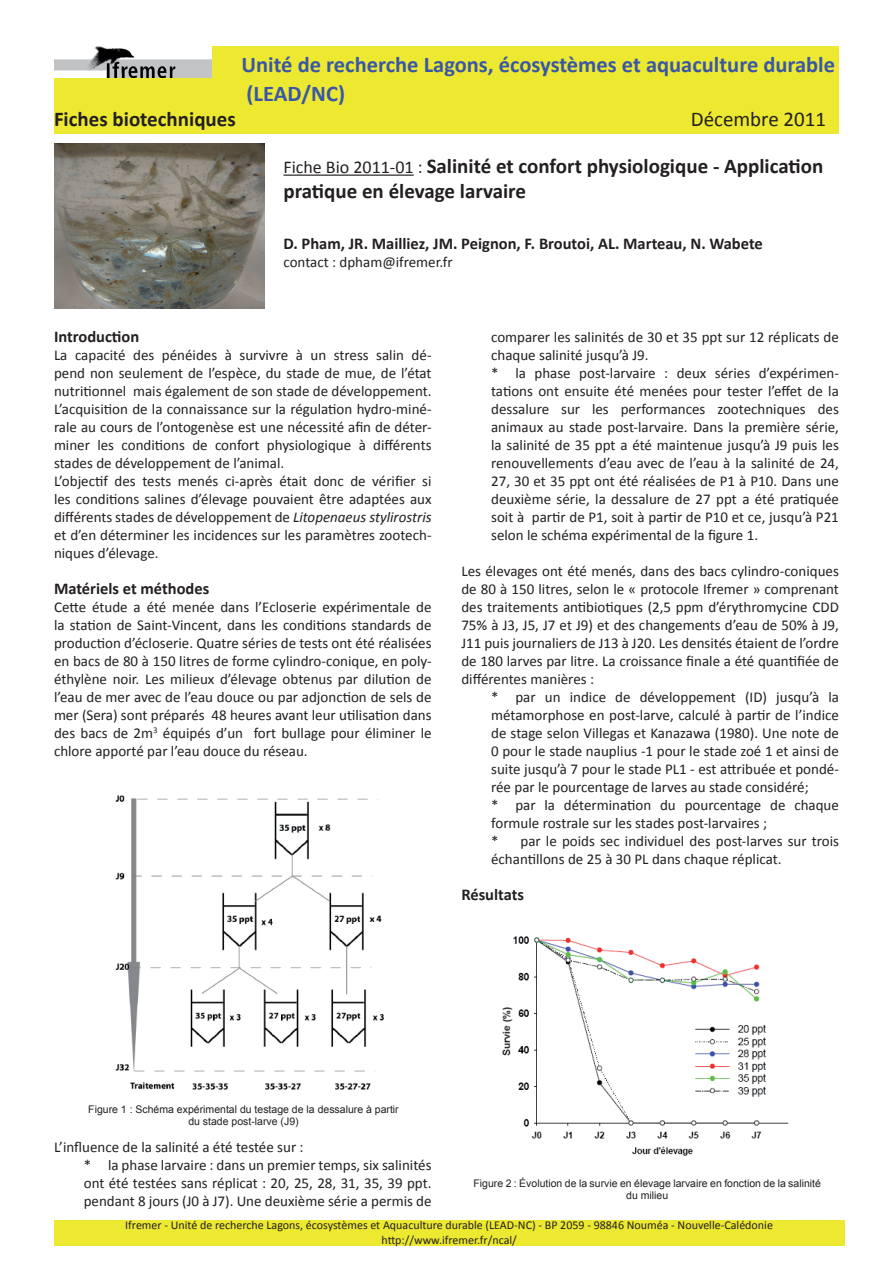
<style>
.page{position:relative;width:893px;height:1263px;background:#fff}
.page>*{position:absolute;margin:0;border:0;box-sizing:border-box;transform-origin:0 0}
.t1{font:700 22.5px/28.5px "Calibri";color:#3a57a6}
.t2{font:700 21px/25.2px "Calibri";color:#231f20}
.t3{font:21px "Calibri";color:#231f20}
.t4{font:700 16.5px "Calibri";color:#231f20}
.t5{font:15px/18px "Calibri";color:#231f20}
.t6{font:12px/14.4px "Calibri";color:#231f20;text-align:center}
.t7{font:10.5px/12.6px "Arial";color:#231f20;text-align:center}
.s1{font-weight:400;font-size:18px}
.s2{font-style:italic}
</style>
<div class="page">
<img style="left:115px;top:795px;width:269px;height:295px">
<img style="left:54px;top:144px;width:210px;height:165px">
<div style="left:54px;top:47px;width:785px;height:87px;background:#ede931"></div>
<img style="left:54px;top:47px;width:158px;height:30px">
<hr style="left:283px;top:175px;width:131px;height:1px;background:#231f20">
<img style="left:502px;top:936px;width:287px;height:220px">
<div style="left:54px;top:1220px;width:790px;height:26px;background:#ede931"></div>
<h1 class="t1" style="left:242px;top:49px;width:595px">Unité de recherche Lagons, écosystèmes et aquaculture durable (LEAD/NC)</h1>
<h2 class="t2" style="left:54px;top:105px;width:183px">Fiches biotechniques</h2>
<h2 class="t3" style="left:691px;top:106px;width:137px">Décembre 2011</h2>
<h2 class="t2" style="left:283px;top:153px;width:541px"><span class="s1">Fiche Bio 2011-01 :</span> Salinité et confort physiologique - Application pratique en élevage larvaire</h2>
<p class="t4" style="left:283px;top:233px;width:481px">D. Pham, JR. Mailliez, JM. Peignon, F. Broutoi, AL. Marteau, N. Wabete</p>
<p class="t5" style="left:283px;top:252px;width:171px">contact : dpham@ifremer.fr</p>
<p class="t4" style="left:54px;top:326px;width:87px">Introduction</p>
<p class="t5" style="left:54px;top:345px;width:379px">La capacité des pénéides à survivre à un stress salin dé&shy;pend non seulement de l’espèce, du stade de mue, de l’état nutritionnel mais également de son stade de développement.<br>L’acquisition de la connaissance sur la régulation hydro-miné&shy;rale au cours de l’ontogenèse est une nécessité afin de déter&shy;miner les conditions de confort physiologique à différents stades de développement de l’animal.<br>L’objectif des tests menés ci-après était donc de vérifier si les conditions salines d’élevage pouvaient être adaptées aux différents stades de développement de <span class="s2">Litopenaeus stylirostris </span>et d’en déterminer les incidences sur les paramètres zootech&shy;niques d’élevage.</p>
<p class="t4" style="left:54px;top:578px;width:157px">Matériels et méthodes</p>
<p class="t5" style="left:54px;top:597px;width:379px;text-align:justify">Cette étude a été menée dans l’Ecloserie expérimentale de la station de Saint-Vincent, dans les conditions standards de production d’écloserie. Quatre séries de tests ont été réalisées en bacs de 80 à 150 litres de forme cylindro-conique, en poly&shy;éthylène noir. Les milieux d’élevage obtenus par dilution de l’eau de mer avec de l’eau douce ou par adjonction de sels de mer (Sera) sont préparés 48 heures avant leur utilisation dans des bacs de 2m<sup>3</sup> équipés d’un fort bullage pour éliminer le chlore apporté par l’eau douce du réseau.</p>
<p class="t5" style="left:491px;top:327px;width:349px">comparer les salinités de 30 et 35 ppt sur 12 réplicats de chaque salinité jusqu’à J9.<br>* la phase post-larvaire : deux séries d’expérimen&shy;tations ont ensuite été menées pour tester l’effet de la dessalure sur les performances zootechniques des animaux au stade post-larvaire. Dans la première série, la salinité de 35 ppt a été maintenue jusqu’à J9 puis les renouvellements d’eau avec de l’eau à la salinité de 24, 27, 30 et 35 ppt ont été réalisées de P1 à P10. Dans une deuxième série, la dessalure de 27 ppt a été pratiquée soit à partir de P1, soit à partir de P10 et ce, jusqu’à P21 selon le schéma expérimental de la figure 1.</p>
<p class="t5" style="left:461px;top:561px;width:379px;text-align:justify">Les élevages ont été menés, dans des bacs cylindro-coniques de 80 à 150 litres, selon le « protocole Ifremer » comprenant des traitements antibiotiques (2,5 ppm d’érythromycine CDD 75% à J3, J5, J7 et J9) et des changements d’eau de 50% à J9, J11 puis journaliers de J13 à J20. Les densités étaient de l’ordre de 180 larves par litre. La croissance finale a été quantifiée de différentes manières :</p>
<p class="t5" style="left:491px;top:687px;width:349px">* par un indice de développement (ID) jusqu’à la métamorphose en post-larve, calculé à partir de l’indice de stage selon Villegas et Kanazawa (1980). Une note de 0 pour le stade nauplius -1 pour le stade zoé 1 et ainsi de suite jusqu’à 7 pour le stade PL1 - est attribuée et pondé&shy;rée par le pourcentage de larves au stade considéré;<br>* par la détermination du pourcentage de chaque formule rostrale sur les stades post-larvaires ;<br>* par le poids sec individuel des post-larves sur trois échantillons de 25 à 30 PL dans chaque réplicat.</p>
<p class="t4" style="left:461px;top:884px;width:64px">Résultats</p>
<p class="t7" style="left:88px;top:1103px;width:312px">Figure 1 : Schéma expérimental du testage de la dessalure à partir du stade post-larve (J9)</p>
<p class="t5" style="left:84px;top:1137px;width:349px;text-indent:-30px">L’influence de la salinité a été testée sur :<br>* la phase larvaire : dans un premier temps, six salinités ont été testées sans réplicat : 20, 25, 28, 31, 35, 39 ppt. pendant 8 jours (J0 à J7). Une deuxième série a permis de</p>
<p class="t7" style="left:473px;top:1177px;width:349px">Figure 2 : évolution de la survie en élevage larvaire en fonction de la salinité du milieu</p>
<p class="t6" style="left:125px;top:1218px;width:649px">Ifremer - Unité de recherche Lagons, écosystèmes et Aquaculture durable (LEAD-NC) - BP 2059 - 98846 Nouméa - Nouvelle-Calédonie http://www.ifremer.fr/ncal/</p>
</div>
